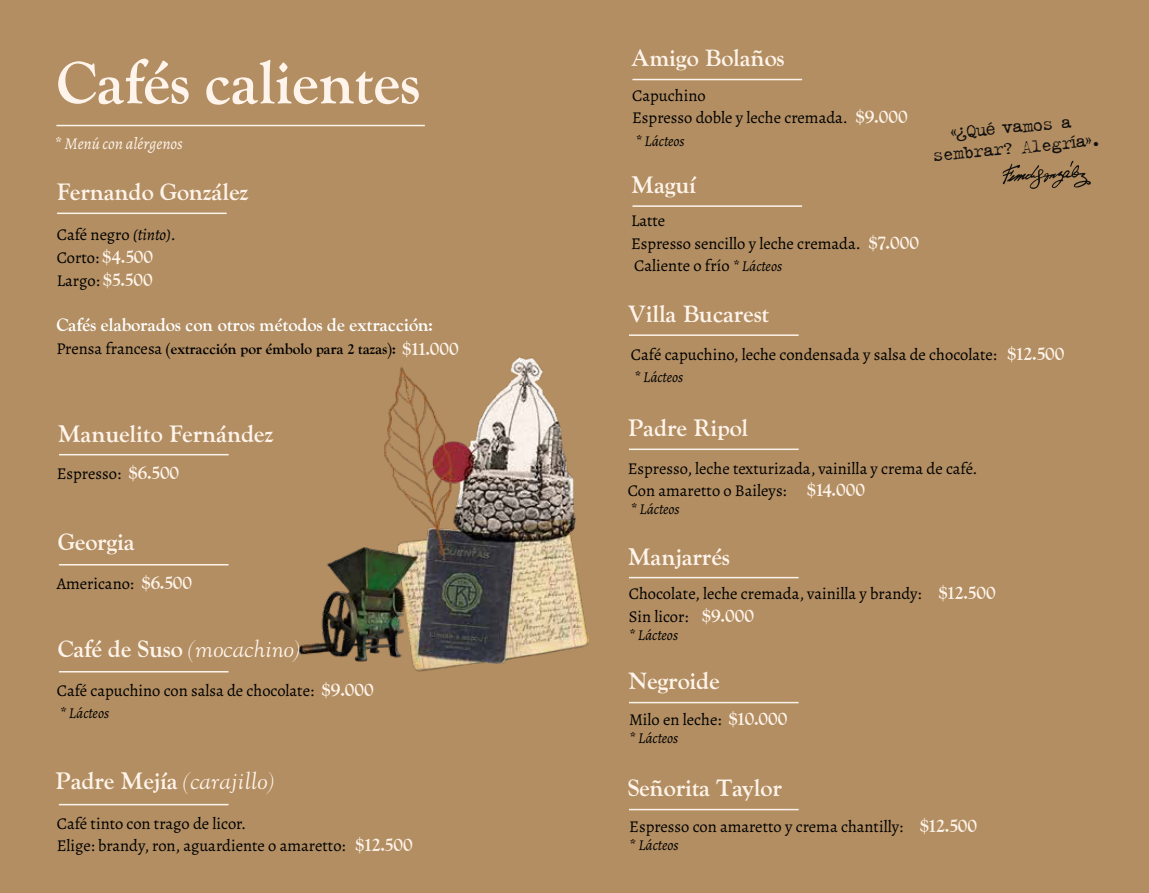
<style>
.page{position:relative;width:1149px;height:893px;background:#fff}
.page>*{position:absolute;margin:0;border:0;box-sizing:border-box;transform-origin:0 0}
.t1{font:700 60px "LTC Goudy Oldstyle Pro";color:#fff4eb}
.t2{font:700 23.55px "LTC Goudy Oldstyle Pro";color:#fff4eb}
.t3{font:italic 23.55px "LTC Goudy Oldstyle Pro";color:#fff4eb}
.t4{font:19.5px/21px "Typical Writer";color:#12100f;text-align:center}
.t5{font:700 18.9px "LTC Goudy Oldstyle Pro";color:#fff4eb}
.t6{font:700 18px "LTC Goudy Oldstyle Pro";color:#fff}
.t7{font:16.5px/22.6px "Alegreya";color:#000}
.t8{font:italic 16.5px "Alegreya";color:#fff4eb}
.t9{font:italic 15px "Alegreya";color:#000}
.t10{font:700 15px "LTC Goudy Oldstyle Pro";color:#000}
.s1{font-family:"LTC Goudy Oldstyle Pro";font-weight:700;font-size:18.9px;color:#fff4eb}
.s2{font-style:italic;font-size:15px}
.s3{font-family:"American Typewriter"}
.s4{font-family:"American Typewriter";font-size:17.4px}
.s5{font-style:italic}
.s6{font-family:"Alegreya";font-weight:400;font-size:16.5px}
.s7{font-weight:700;font-style:normal}
</style>
<div class="page">
<div style="left:0;top:0;width:1148px;height:893px;background:#b28e62"></div>
<img style="left:297px;top:357px;width:291px;height:315px">
<hr style="left:57px;top:213px;width:170px;height:1px;background:#fff4eb">
<hr style="left:59px;top:454px;width:169px;height:1px;background:#fff4eb">
<hr style="left:59px;top:564px;width:169px;height:1px;background:#fff4eb">
<hr style="left:59px;top:671px;width:169px;height:1px;background:#fff4eb">
<hr style="left:59px;top:804px;width:169px;height:1px;background:#fff4eb">
<hr style="left:632px;top:79px;width:169px;height:1px;background:#fff4eb">
<hr style="left:632px;top:205px;width:169px;height:2px;background:#fff4eb">
<hr style="left:628px;top:334px;width:170px;height:2px;background:#fff4eb">
<hr style="left:628px;top:449px;width:170px;height:1px;background:#fff4eb">
<hr style="left:628px;top:809px;width:170px;height:1px;background:#fff4eb">
<hr style="left:628px;top:577px;width:170px;height:1px;background:#fff4eb">
<hr style="left:628px;top:702px;width:170px;height:1px;background:#fff4eb">
<svg style="left:1002px;top:161px;width:88px;height:28px"></svg>
<hr style="left:56px;top:125px;width:369px;height:1px;background:#fff4eb">
<h2 class="t2" style="left:631px;top:44px;width:155px">Amigo Bolaños</h2>
<p class="t7" style="left:632px;top:84px;width:277px">Capuchino<br>Espresso doble y leche cremada. <span class="s1">$9.000</span></p>
<p class="t9" style="left:635px;top:131px;width:51px">* Lácteos</p>
<h2 class="t2" style="left:631px;top:171px;width:66px">Maguí</h2>
<p class="t7" style="left:630px;top:209px;width:289px">Latte<br>Espresso sencillo y leche cremada. <span class="s1">$7.000<br></span>Caliente o frío <span class="s2">* Lácteos</span></p>
<h2 class="t2" style="left:627px;top:299px;width:143px">Villa Bucarest</h2>
<h1 class="t1" style="left:56px;top:47px;width:365px">Cafés calientes</h1>
<p class="t8" style="left:55px;top:132px;width:130px">* Menú con alérgenos</p>
<p class="t4" style="left:929px;top:123px;width:172px;rotate:-5deg"><span class="s3">«¿</span>Qu<span class="s4">é</span> vamos a sembrar? Alegr<span class="s4">í</span>a<span class="s3">»</span>.</p>
<h2 class="t2" style="left:56px;top:178px;width:194px">Fernando González</h2>
<p class="t7" style="left:57px;top:224px;width:121px">Café negro <span class="s5">(tinto).<br></span>Corto: <span class="s1">$4.500<br></span>Largo: <span class="s1">$5.500</span></p>
<p class="t6" style="left:56px;top:314px;width:378px">Cafés elaborados con otros métodos de extracción:</p>
<p class="t10" style="left:56px;top:340px;width:340px"><span class="s6">Prensa francesa</span> (extracción por émbolo para 2 tazas):</p>
<p class="t7" style="left:630px;top:343px;width:435px">Café capuchino, leche condensada y salsa de chocolate: <span class="s1">$12.500</span></p>
<p class="t9" style="left:633px;top:367px;width:51px">* Lácteos</p>
<h2 class="t2" style="left:627px;top:413px;width:122px">Padre Ripol</h2>
<p class="t7" style="left:627px;top:457px;width:351px">Espresso, leche texturizada, vainilla y crema de café.<br>Con amaretto o Baileys: <span class="s1">$14.000</span></p>
<p class="t9" style="left:630px;top:499px;width:51px">* Lácteos</p>
<p class="t5" style="left:402px;top:337px;width:58px">$11.000</p>
<h2 class="t2" style="left:58px;top:420px;width:217px">Manuelito Fernández</h2>
<p class="t7" style="left:57px;top:462px;width:124px">Espresso: <span class="s1">$6.500</span></p>
<h2 class="t2" style="left:58px;top:528px;width:79px">Georgia</h2>
<p class="t7" style="left:57px;top:572px;width:137px">Americano: <span class="s1">$6.500</span></p>
<h2 class="t3" style="left:58px;top:635px;width:244px"><span class="s7">Café de Suso</span> (mocachino)</h2>
<p class="t7" style="left:57px;top:679px;width:318px">Café capuchino con salsa de chocolate: <span class="s1">$9.000</span></p>
<p class="t9" style="left:60px;top:703px;width:51px">* Lácteos</p>
<h2 class="t3" style="left:55px;top:767px;width:220px"><span class="s7">Padre Mejía</span> (carajillo)</h2>
<p class="t7" style="left:57px;top:812px;width:357px">Café tinto con trago de licor.<br>Elige: brandy, ron, aguardiente o amaretto: <span class="s1">$12.500</span></p>
<h2 class="t2" style="left:627px;top:542px;width:103px">Manjarrés</h2>
<p class="t7" style="left:628px;top:582px;width:368px">Chocolate, leche cremada, vainilla y brandy: <span class="s1">$12.500<br></span>Sin licor: <span class="s1">$9.000</span></p>
<p class="t9" style="left:628px;top:624px;width:51px">* Lácteos</p>
<h2 class="t2" style="left:627px;top:667px;width:94px">Negroide</h2>
<p class="t7" style="left:629px;top:708px;width:160px">Milo en leche: <span class="s1">$10.000</span></p>
<p class="t9" style="left:629px;top:728px;width:51px">* Lácteos</p>
<h2 class="t2" style="left:627px;top:773px;width:156px">Señorita Taylor</h2>
<p class="t7" style="left:629px;top:815px;width:349px">Espresso con amaretto y crema chantilly: <span class="s1">$12.500</span></p>
<p class="t9" style="left:629px;top:834px;width:51px">* Lácteos</p>
</div>
